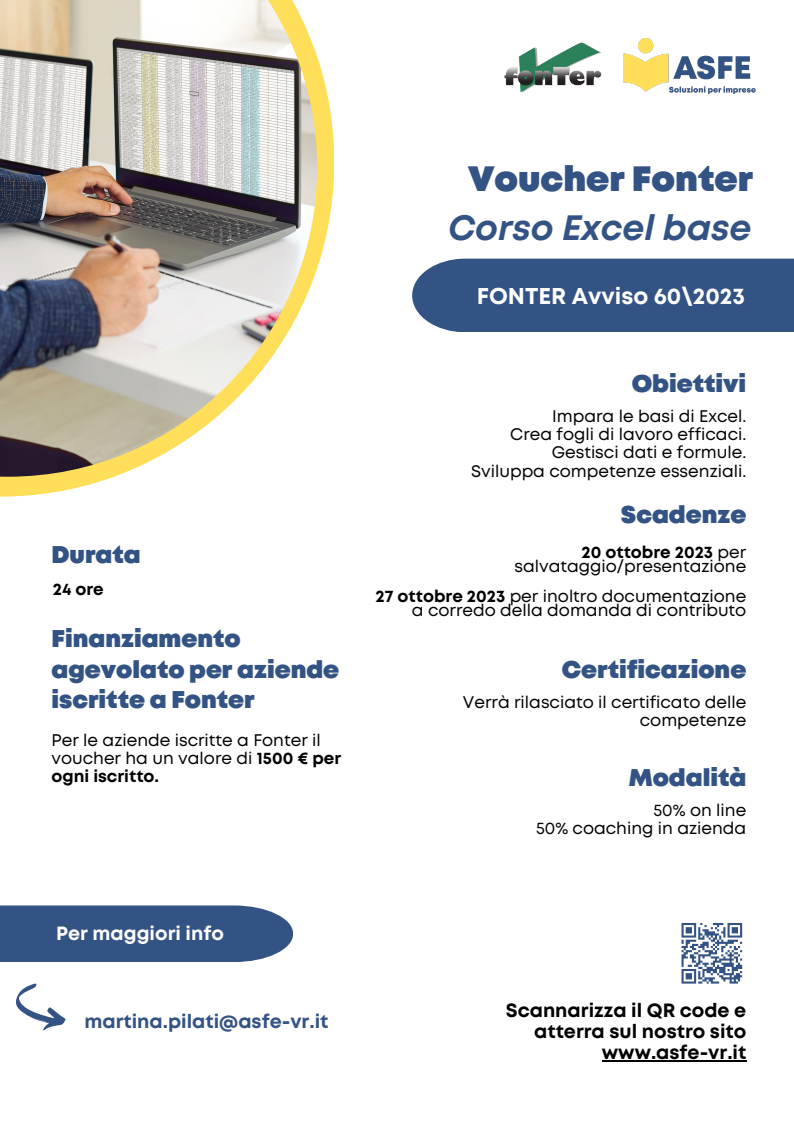
<style>
.page{position:relative;width:794px;height:1134px;background:#fff}
.page>*{position:absolute;margin:0;border:0;box-sizing:border-box;transform-origin:0 0}
.t1{font:italic 700 35.2px "Mont";color:#335384}
.t2{font:900 35.2px "Mont";color:#335384}
.t3{font:900 24.2px/30.3px "Mont";color:#335384}
.t4{font:700 22.84px "Mont";color:#fff}
.t5{font:700 19.2px/20.7px "Mont";color:#000;text-align:right}
.t6{font:700 19.2px "Mont";color:#335384}
.t7{font:700 19.2px "Mont";color:#fff}
.t8{font:16.8px/18.3px "Mont";color:#000;text-align:right}
.t9{font:700 16.8px "Mont";color:#000}
.s1{font-weight:700}
</style>
<div class="page">
<div style="left:0;top:905px;width:293px;height:57px;background:#335384"></div>
<svg style="left:0;top:56px;width:334px;height:441px"></svg>
<img style="left:0;top:0;width:317px;height:477px">
<svg style="left:16px;top:983px;width:50px;height:48px"></svg>
<img style="left:504px;top:43px;width:98px;height:50px">
<img style="left:623px;top:39px;width:132px;height:55px">
<div style="left:412px;top:259px;width:382px;height:73px;background:#335384"></div>
<hr style="left:602px;top:1060px;width:144px;height:2px;background:#000">
<svg style="left:681px;top:923px;width:62px;height:61px"></svg>
<p class="t3" style="left:51px;top:542px;width:91px">Durata</p>
<p class="t9" style="left:53px;top:583px;width:52px">24 ore</p>
<p class="t3" style="left:51px;top:625px;width:289px">Finanziamento agevolato per aziende iscritte a Fonter</p>
<p class="t8" style="left:51px;top:732px;width:291px;text-align:left">Per le aziende iscritte a Fonter il voucher ha un valore di <span class="s1">1500 € per ogni iscritto.</span></p>
<p class="t7" style="left:56px;top:926px;width:169px">Per maggiori info</p>
<p class="t6" style="left:84px;top:1014px;width:245px">martina.pilati@asfe-vr.it</p>
<p class="t2" style="left:468px;top:165px;width:287px">Voucher Fonter</p>
<p class="t1" style="left:448px;top:214px;width:305px">Corso Excel base</p>
<p class="t4" style="left:477px;top:288px;width:270px">FONTER Avviso 60\2023</p>
<p class="t3" style="left:632px;top:370px;width:116px">Obiettivi</p>
<p class="t8" style="left:552px;top:408px;width:196px">Impara le basi di Excel.</p>
<p class="t8" style="left:510px;top:426px;width:237px">Crea fogli di lavoro efficaci.</p>
<p class="t8" style="left:552px;top:445px;width:196px">Gestisci dati e formule.</p>
<p class="t8" style="left:471px;top:463px;width:277px">Sviluppa competenze essenziali.</p>
<p class="t3" style="left:621px;top:502px;width:127px">Scadenze</p>
<p class="t8" style="left:514px;top:546px;width:233px;line-height:14.7px"><span class="s1">20 ottobre 2023</span> per salvataggio/presentazione</p>
<p class="t8" style="left:375px;top:590px;width:372px;line-height:14.7px"><span class="s1">27 ottobre 2023</span> per inoltro documentazione a corredo della domanda di contributo</p>
<p class="t3" style="left:562px;top:656px;width:186px">Certificazione</p>
<p class="t8" style="left:463px;top:694px;width:285px">Verrà rilasciato il certificato delle competenze</p>
<p class="t3" style="left:629px;top:764px;width:119px">Modalità</p>
<p class="t8" style="left:653px;top:802px;width:94px">50% on line</p>
<p class="t8" style="left:536px;top:820px;width:212px">50% coaching in azienda</p>
<p class="t5" style="left:506px;top:1002px;width:242px">Scannarizza il QR code e atterra sul nostro sito www.asfe-vr.it</p>
</div>
